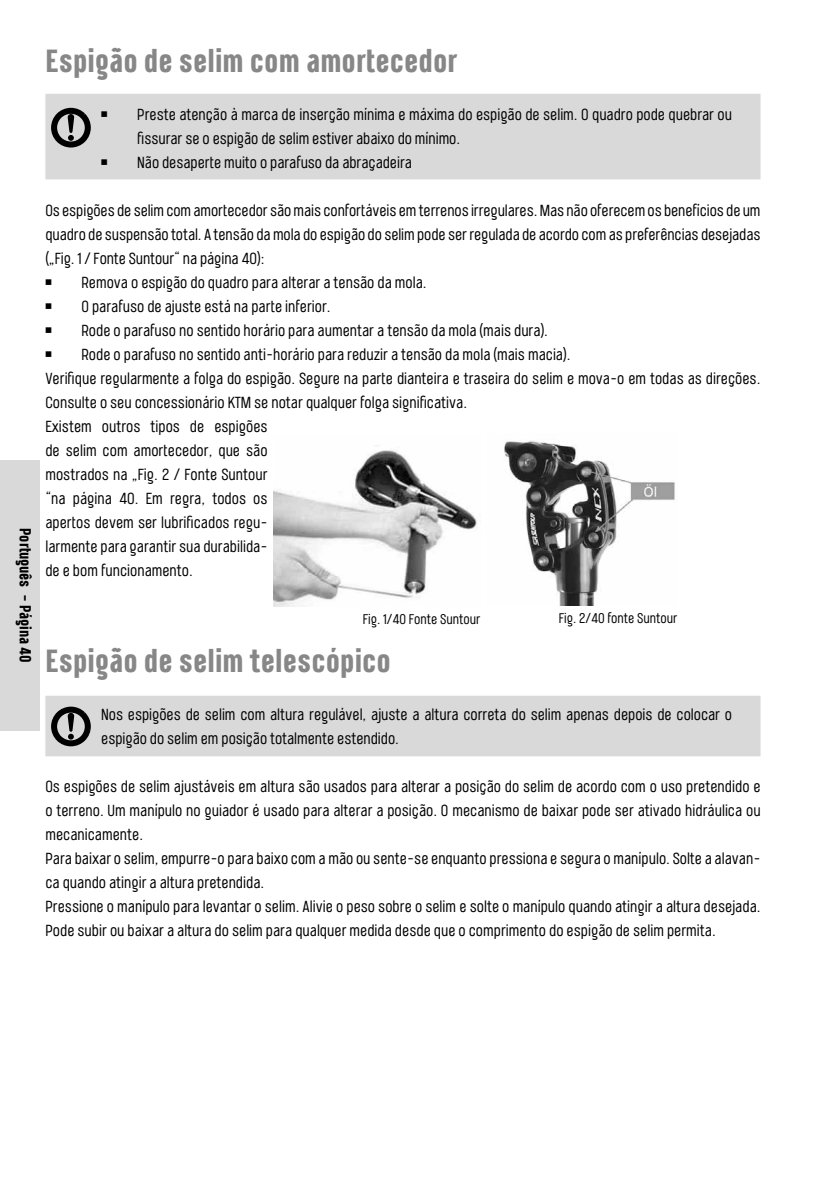
<style>
.page{position:relative;width:823px;height:1191px;background:#fff}
.page>*{position:absolute;margin:0;border:0;box-sizing:border-box;transform-origin:0 0}
.t1{font:700 32px "Port Condensed";color:#878787}
.t2{font:16px/24px "Port Condensed";color:#000}
.t3{font:700 16px "Port Condensed";letter-spacing:-.005em;color:#000}
.t4{font:14px "Port Condensed";color:#000}
</style>
<div class="page">
<div style="left:0;top:460px;width:40px;height:271px;background:#d9d9d9"></div>
<div style="left:45px;top:94px;width:715px;height:85px;background:#d9d9d9"></div>
<svg style="left:47px;top:105px;width:47px;height:46px"></svg>
<img style="left:273px;top:450px;width:204px;height:156px">
<img style="left:504px;top:441px;width:171px;height:164px">
<div style="left:45px;top:695px;width:715px;height:61px;background:#d9d9d9"></div>
<svg style="left:47px;top:703px;width:47px;height:47px"></svg>
<p class="t3" style="left:36px;top:528px;width:136px;rotate:90deg">Português – Página 40</p>
<h1 class="t1" style="left:45px;top:40px;width:413px">Espigão de selim com amortecedor</h1>
<p class="t2" style="left:101px;top:102px;width:10px">￭</p>
<p class="t2" style="left:137px;top:102px;width:596px">Preste atenção à marca de inserção mínima e máxima do espigão de selim. O quadro pode quebrar ou fissurar se o espigão de selim estiver abaixo do mínimo.</p>
<p class="t2" style="left:101px;top:150px;width:10px">￭</p>
<p class="t2" style="left:137px;top:150px;width:276px">Não desaperte muito o parafuso da abraçadeira</p>
<p class="t2" style="left:45px;top:198px;width:716px">Os espigões de selim com amortecedor são mais confortáveis em terrenos irregulares. Mas não oferecem os benefícios de um quadro de suspensão total. A tensão da mola do espigão do selim pode ser regulada de acordo com as preferências desejadas („Fig. 1 / Fonte Suntour“ na página 40):<br>￭</p>
<p class="t2" style="left:81px;top:270px;width:346px">Remova o espigão do quadro para alterar a tensão da mola.</p>
<p class="t2" style="left:45px;top:294px;width:10px">￭</p>
<p class="t2" style="left:81px;top:294px;width:250px">O parafuso de ajuste está na parte inferior.</p>
<p class="t2" style="left:45px;top:318px;width:10px">￭</p>
<p class="t2" style="left:81px;top:318px;width:468px">Rode o parafuso no sentido horário para aumentar a tensão da mola (mais dura).</p>
<p class="t2" style="left:45px;top:342px;width:10px">￭</p>
<p class="t2" style="left:45px;top:342px;width:716px;text-indent:36px">Rode o parafuso no sentido anti-horário para reduzir a tensão da mola (mais macia).<br>Verifique regularmente a folga do espigão. Segure na parte dianteira e traseira do selim e mova-o em todas as direções.<br>Consulte o seu concessionário KTM se notar qualquer folga significativa.<br>Existem outros tipos de espigões<br>de selim com amortecedor, que são<br>mostrados na „Fig. 2 / Fonte Suntour<br>“na página 40. Em regra, todos os<br>apertos devem ser lubrificados regu-<br>larmente para garantir sua durabilida-<br>de e bom funcionamento.</p>
<p class="t4" style="left:362px;top:610px;width:119px">Fig. 1/40 Fonte Suntour</p>
<p class="t4" style="left:558px;top:609px;width:120px">Fig. 2/40 fonte Suntour</p>
<h1 class="t1" style="left:45px;top:640px;width:347px">Espigão de selim telescópico</h1>
<p class="t2" style="left:101px;top:702px;width:632px">Nos espigões de selim com altura regulável, ajuste a altura correta do selim apenas depois de colocar o espigão do selim em posição totalmente estendido.</p>
<p class="t2" style="left:45px;top:774px;width:716px">Os espigões de selim ajustáveis em altura são usados para alterar a posição do selim de acordo com o uso pretendido e o terreno. Um manípulo no guiador é usado para alterar a posição. O mecanismo de baixar pode ser ativado hidráulica ou mecanicamente.<br>Para baixar o selim, empurre-o para baixo com a mão ou sente-se enquanto pressiona e segura o manípulo. Solte a alavan&shy;ca quando atingir a altura pretendida.<br>Pressione o manípulo para levantar o selim. Alivie o peso sobre o selim e solte o manípulo quando atingir a altura desejada.<br>Pode subir ou baixar a altura do selim para qualquer medida desde que o comprimento do espigão de selim permita.</p>
</div>
